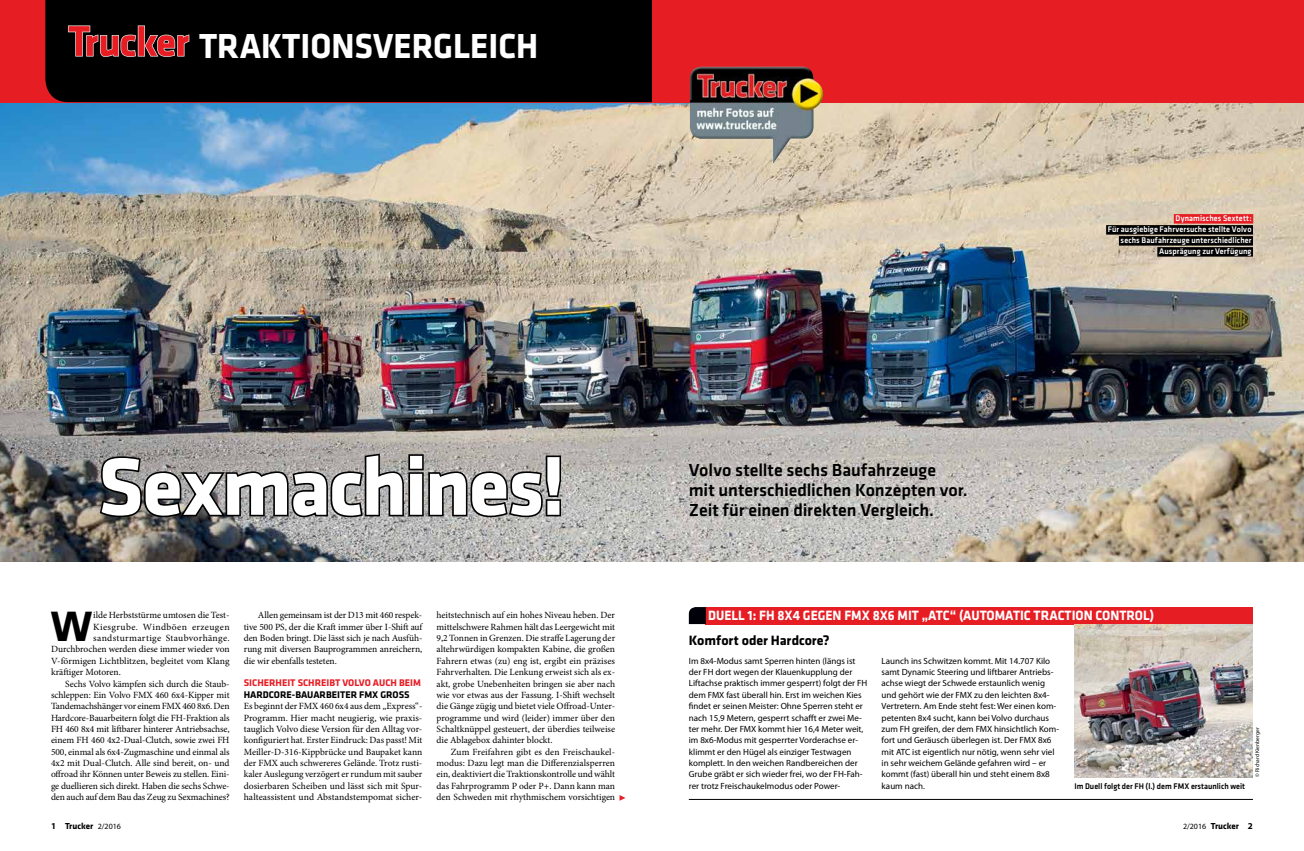
<style>
.page{position:relative;width:1304px;height:851px;background:#fff}
.page>*{position:absolute;margin:0;border:0;box-sizing:border-box;transform-origin:0 0}
.t1{font:700 84px "Klavika Basic";letter-spacing:-.025em;color:#fff}
.t2{font:700 44px "Klavika Basic";color:#000}
.t3{font:700 36px "Klavika Basic";color:#fff;scale:.95 1}
.t4{font:500 18px/20px "Klavika Basic";letter-spacing:-.005em;color:#000}
.t5{font:700 14px "Klavika Basic";color:#fff;scale:.95 1}
.t6{font:700 14px "Klavika Basic";letter-spacing:-.005em;color:#000}
.t7{font:12px "Minion Pro";color:#e71d24}
.t8{font:700 10px "Klavika Basic";color:#e71d24}
.t9{font:700 10px "Klavika Basic";color:#000}
.t10{font:9.5px/11.3px "Minion Pro";letter-spacing:-.005em;color:#000;text-align:justify}
.t11{font:9.5px "Minion Pro";letter-spacing:.03em;color:#000}
.t12{font:9.5px "Minion Pro";letter-spacing:.04em;color:#000}
.t13{font:9px/11.3px "Myriad Pro";color:#000}
.t14{font:700 9px "Klavika Basic";color:#000}
.t15{font:500 8.5px/11px "Klavika Basic";letter-spacing:.015em;color:#fff;text-align:right;scale:.95 1}
.t16{font:500 8.5px "Klavika Basic";color:#000;scale:.95 1}
.t17{font:5.5px "Myriad Pro";color:#000}
.s1{font-family:"Myriad Pro"}
.s2{font-family:"Myriad Pro";font-weight:400;font-size:8px}
</style>
<div class="page">
<img style="left:0;top:102px;width:1304px;height:459px">
<div style="left:1174px;top:214px;width:79px;height:9px;background:#e71d24"></div>
<div style="left:1106px;top:225px;width:147px;height:9px;background:#000"></div>
<div style="left:1119px;top:236px;width:134px;height:9px;background:#000"></div>
<div style="left:1157px;top:247px;width:96px;height:9px;background:#000"></div>
<svg style="left:98px;top:451px;width:465px;height:68px;background:#7c7a79"></svg>
<div style="left:0;top:0;width:1304px;height:102px;background:#e71d24"></div>
<div style="left:45px;top:0;width:607px;height:102px;background:#000"></div>
<svg style="left:68px;top:26px;width:121px;height:31px"></svg>
<div style="left:705px;top:607px;width:548px;height:17px;background:#e71d24"></div>
<svg style="left:689px;top:607px;width:17px;height:17px"></svg>
<hr style="left:689px;top:798px;width:564px;height:1px;background:#000">
<img style="left:1074px;top:624px;width:179px;height:153px">
<img style="left:690px;top:67px;width:133px;height:97px">
<h3 class="t3" style="left:199px;top:20px;width:359px">TRAKTIONSVERGLEICH</h3>
<p class="t15" style="left:1108px;top:213px;width:153px">Dynamisches Sextett:<br>Für ausgiebige Fahrversuche stellte Volvo sechs Baufahrzeuge unterschiedlicher Ausprägung zur Verfügung</p>
<h1 class="t1" style="left:98px;top:426px;width:469px">Sexmachines!</h1>
<h2 class="t2" style="left:51px;top:594px;width:43px">W</h2>
<p class="t10" style="left:93px;top:610px;width:138px">ilde Herbststürme umtosen die Test-</p>
<p class="t10" style="left:244px;top:610px;width:180px;text-indent:14px">Allen gemeinsam ist der D13 mit 460 respek&shy;tive 500 PS, der die Kraft immer über I-Shift auf den Boden bringt. Die lässt sich je nach Ausfüh&shy;rung mit diversen Bauprogrammen anreichern, die wir ebenfalls testeten.</p>
<p class="t8" style="left:244px;top:675px;width:179px">SICHERHEIT SCHREIBT VOLVO AUCH BEIM</p>
<p class="t9" style="left:244px;top:687px;width:167px">HARDCORE-BAUARBEITER FMX GROSS</p>
<p class="t10" style="left:244px;top:700px;width:180px">Es beginnt der FMX 460 6x4 aus dem „Express“- Programm. Hier macht neugierig, wie praxis&shy;tauglich Volvo diese Version für den Alltag vor&shy;konfiguriert hat. Erster Eindruck: Das passt! Mit Meiller-D-316-Kippbrücke und Baupaket kann der FMX auch schwereres Gelände. Trotz rusti&shy;kaler Auslegung verzögert er rundum mit sauber dosierbaren Scheiben und lässt sich mit Spur&shy;halteassistent und Abstandstempomat sicher-</p>
<p class="t10" style="left:437px;top:610px;width:180px">heitstechnisch auf ein hohes Niveau heben. Der mittelschwere Rahmen hält das Leergewicht mit 9,2 Tonnen in Grenzen. Die straffe Lagerung der altehrwürdigen kompakten Kabine, die großen Fahrern etwas (zu) eng ist, ergibt ein präzises Fahrverhalten. Die Lenkung erweist sich als ex&shy;akt, grobe Unebenheiten bringen sie aber nach wie vor etwas aus der Fassung. I-Shift wechselt die Gänge zügig und bietet viele Offroad-Unter&shy;programme und wird (leider) immer über den Schaltknüppel gesteuert, der überdies teilweise die Ablagebox dahinter blockt.</p>
<p class="t10" style="left:437px;top:746px;width:180px;text-indent:14px">Zum Freifahren gibt es den Freischaukel&shy;modus: Dazu legt man die Differenzialsperren ein, deaktiviert die Traktionskontrolle und wählt das Fahrprogramm P oder P+. Dann kann man den Schweden mit rhythmischem vorsichtigen</p>
<p class="t12" style="left:93px;top:621px;width:138px">Kiesgrube. Windböen erzeugen</p>
<p class="t11" style="left:93px;top:632px;width:138px">sandsturmartige Staubvorhänge.</p>
<p class="t10" style="left:51px;top:644px;width:180px">Durchbrochen werden diese immer wieder von</p>
<p class="t10" style="left:51px;top:655px;width:180px">V-förmigen Lichtblitzen, begleitet vom Klang</p>
<p class="t10" style="left:51px;top:666px;width:71px">kräftiger Motoren.</p>
<p class="t10" style="left:65px;top:678px;width:166px">Sechs Volvo kämpfen sich durch die Staub-</p>
<p class="t10" style="left:51px;top:689px;width:180px">schleppen: Ein Volvo FMX 460 6x4-Kipper mit</p>
<p class="t10" style="left:51px;top:700px;width:180px">Tandemachshänger vor einem FMX 460 8x6. Den</p>
<p class="t10" style="left:51px;top:712px;width:180px">Hardcore-Bauarbeitern folgt die FH-Fraktion als</p>
<p class="t10" style="left:51px;top:723px;width:180px">FH 460 8x4 mit liftbarer hinterer Antriebsachse,</p>
<p class="t10" style="left:51px;top:734px;width:180px">einem FH 460 4x2-Dual-Clutch, sowie zwei FH</p>
<p class="t10" style="left:51px;top:746px;width:180px">500, einmal als 6x4-Zugmaschine und einmal als</p>
<p class="t10" style="left:51px;top:757px;width:180px">4x2 mit Dual-Clutch. Alle sind bereit, on- und</p>
<p class="t10" style="left:51px;top:768px;width:180px">offroad ihr Können unter Beweis zu stellen. Eini-</p>
<p class="t10" style="left:51px;top:780px;width:180px">ge duellieren sich direkt. Haben die sechs Schwe-</p>
<p class="t10" style="left:51px;top:791px;width:180px">den auch auf dem Bau das Zeug zu Sexmachines?</p>
<p class="t7" style="left:619px;top:789px;width:9px">▶</p>
<h3 class="t4" style="left:689px;top:459px;width:280px">Volvo stellte sechs Baufahrzeuge<br>mit unterschiedlichen Konzepten vor.<br>Zeit für einen direkten Vergleich.</h3>
<h3 class="t5" style="left:708px;top:605px;width:471px">DUELL 1: FH 8X4 GEGEN FMX 8X6 MIT „ATC“ (AUTOMATIC TRACTION CONTROL)</h3>
<p class="t13" style="left:882px;top:655px;width:179px">Launch ins Schwitzen kommt. Mit 14.707 Kilo samt Dynamic Steering und liftbarer Antriebs&shy;achse wiegt der Schwede erstaunlich wenig und gehört wie der FMX zu den leichten 8x4- Vertretern. Am Ende steht fest: Wer einen kom&shy;petenten 8x4 sucht, kann bei Volvo durchaus zum FH greifen, der dem FMX hinsichtlich Kom&shy;fort und Geräusch überlegen ist. Der FMX 8x6 mit ATC ist eigentlich nur nötig, wenn sehr viel in sehr weichem Gelände gefahren wird – er kommt (fast) überall hin und steht einem 8x8 kaum nach.</p>
<h3 class="t6" style="left:689px;top:630px;width:142px">Komfort oder Hardcore?</h3>
<p class="t13" style="left:689px;top:655px;width:180px">Im 8x4-Modus samt Sperren hinten (längs ist der FH dort wegen der Klauenkupplung der Liftachse praktisch immer gesperrt) folgt der FH dem FMX fast überall hin. Erst im weichen Kies findet er seinen Meister: Ohne Sperren steht er nach 15,9 Metern, gesperrt schafft er zwei Me&shy;ter mehr. Der FMX kommt hier 16,4 Meter weit, im 8x6-Modus mit gesperrter Vorderachse er&shy;klimmt er den Hügel als einziger Testwagen komplett. In den weichen Randbereichen der Grube gräbt er sich wieder frei, wo der FH-Fah&shy;rer trotz Freischaukelmodus oder Power-</p>
<p class="t16" style="left:1074px;top:779px;width:181px">Im Duell folgt der FH (l.) dem FMX erstaunlich weit</p>
<p class="t17" style="left:1254px;top:777px;width:51px;rotate:-90deg">© Richard Kienberger</p>
<p class="t14" style="left:51px;top:819px;width:71px"><span class="s1">1</span> Trucker <span class="s2">2/2016</span></p>
<p class="t14" style="left:1183px;top:819px;width:71px"><span class="s2">2/2016</span> Trucker <span class="s1">2</span></p>
</div>
